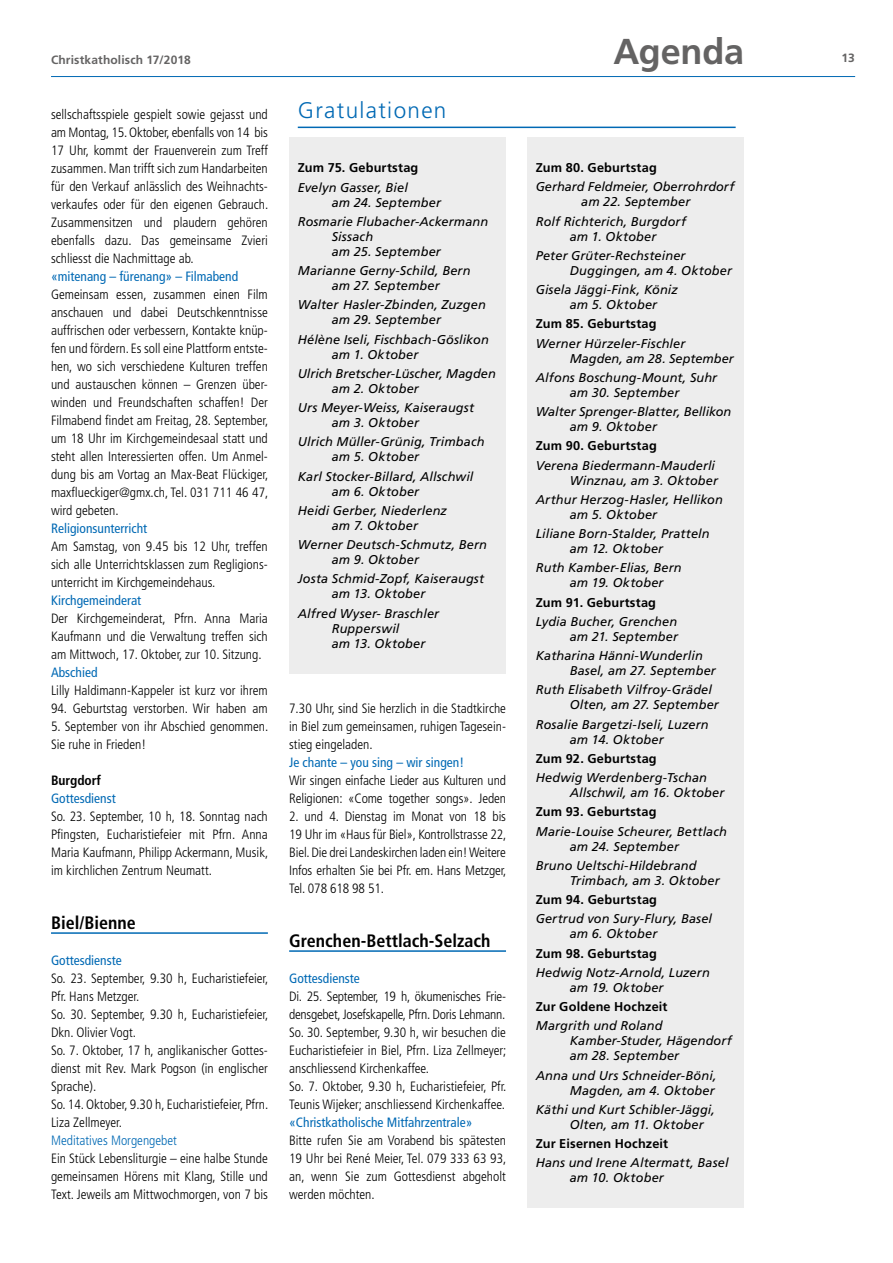
<style>
.page{position:relative;width:893px;height:1263px;background:#fff}
.page>*{position:absolute;margin:0;border:0;box-sizing:border-box;transform-origin:0 0}
.t1{font:700 36px "Frutiger LT Std";letter-spacing:-.005em;color:#646363}
.t2{font:300 22.5px "Frutiger LT Std";letter-spacing:.06em;color:#0069b4}
.t3{font:700 condensed 18px "Frutiger LT Std";color:#000}
.t4{font:300 condensed 13.5px/18px "Frutiger LT Std";color:#000;text-align:justify}
.t5{font:condensed 13.5px "Frutiger LT Std";color:#0069b4}
.t6{font:300 condensed 13.5px "Frutiger LT Std";color:#0069b4}
.t7{font:700 condensed 13.5px "Frutiger LT Std";color:#000}
.t8{font:italic 12.75px/15px "Frutiger LT Std";letter-spacing:.01em;color:#000}
.t9{font:700 12.75px "Frutiger LT Std";letter-spacing:.015em;color:#000}
.t10{font:700 12px "Frutiger LT Std";letter-spacing:.015em;color:#646363}
</style>
<div class="page">
<hr style="left:51px;top:76px;width:804px;height:1px;background:#0069b4">
<hr style="left:298px;top:127px;width:438px;height:1px;background:#0069b4">
<div style="left:527px;top:137px;width:217px;height:1071px;background:#ededed"></div>
<hr style="left:51px;top:932px;width:217px;height:2px;background:#0069b4">
<hr style="left:289px;top:950px;width:217px;height:2px;background:#0069b4">
<div style="left:289px;top:137px;width:217px;height:536px;background:#ededed"></div>
<p class="t10" style="left:51px;top:53px;width:141px">Christkatholisch 17/2018</p>
<p class="t4" style="left:51px;top:106px;width:219px">sellschaftsspiele gespielt sowie gejasst und am Montag, 15. Oktober, ebenfalls von 14 bis 17 Uhr, kommt der Frauenverein zum Treff zusammen. Man trifft sich zum Handarbeiten für den Verkauf anlässlich des Weihnachts&shy;verkaufes oder für den eigenen Gebrauch.<br>Zusammensitzen und plaudern gehören ebenfalls dazu. Das gemeinsame Zvieri schliesst die Nachmittage ab.</p>
<p class="t5" style="left:51px;top:269px;width:189px">«mitenang – fürenang» – Filmabend</p>
<p class="t4" style="left:51px;top:286px;width:219px">Gemeinsam essen, zusammen einen Film anschauen und dabei Deutschkenntnisse auffrischen oder verbessern, Kontakte knüp&shy;fen und fördern. Es soll eine Plattform entste&shy;hen, wo sich verschiedene Kulturen treffen und austauschen können – Grenzen über&shy;winden und Freundschaften schaffen! Der Filmabend findet am Freitag, 28. September, um 18 Uhr im Kirchgemeindesaal statt und steht allen Interessierten offen. Um Anmel&shy;dung bis am Vortag an Max-Beat Flückiger, maxflueckiger@gmx.ch, Tel. 031 711 46 47, wird gebeten.</p>
<p class="t5" style="left:51px;top:521px;width:98px">Religionsunterricht</p>
<p class="t4" style="left:51px;top:538px;width:218px">Am Samstag, von 9.45 bis 12 Uhr, treffen sich alle Unterrichtsklassen zum Regligions&shy;unterricht im Kirchgemeindehaus.</p>
<p class="t5" style="left:51px;top:593px;width:92px">Kirchgemeinderat</p>
<p class="t4" style="left:51px;top:610px;width:218px">Der Kirchgemeinderat, Pfrn. Anna Maria Kaufmann und die Verwaltung treffen sich am Mittwoch, 17. Oktober, zur 10. Sitzung.</p>
<p class="t5" style="left:51px;top:665px;width:48px">Abschied</p>
<p class="t4" style="left:51px;top:682px;width:218px">Lilly Haldimann-Kappeler ist kurz vor ihrem</p>
<p class="t4" style="left:51px;top:700px;width:218px">94. Geburtstag verstorben. Wir haben am</p>
<p class="t4" style="left:51px;top:718px;width:219px">5. September von ihr Abschied genommen.<br>Sie ruhe in Frieden!</p>
<p class="t7" style="left:51px;top:772px;width:52px">Burgdorf</p>
<p class="t5" style="left:51px;top:790px;width:66px">Gottesdienst</p>
<p class="t4" style="left:51px;top:808px;width:219px">So. 23. September, 10 h, 18. Sonntag nach Pfingsten, Eucharistiefeier mit Pfrn. Anna Maria Kaufmann, Philipp Ackermann, Musik, im kirchlichen Zentrum Neumatt.</p>
<h3 class="t3" style="left:51px;top:912px;width:86px">Biel/Bienne</h3>
<p class="t5" style="left:51px;top:953px;width:72px">Gottesdienste</p>
<p class="t4" style="left:51px;top:970px;width:219px;text-align:left">So. 23. September, 9.30 h, Eucharistiefeier,<br>Pfr. Hans Metzger.<br>So. 30. September, 9.30 h, Eucharistiefeier,<br>Dkn. Olivier Vogt.<br>So. 7. Oktober, 17 h, anglikanischer Gottes&shy;dienst mit Rev. Mark Pogson (in englischer<br>Sprache).<br>So. 14. Oktober, 9.30 h, Eucharistiefeier, Pfrn.<br>Liza Zellmeyer.</p>
<p class="t6" style="left:51px;top:1133px;width:128px">Meditatives Morgengebet</p>
<p class="t4" style="left:51px;top:1150px;width:218px">Ein Stück Lebensliturgie – eine halbe Stunde gemeinsamen Hörens mit Klang, Stille und Text. Jeweils am Mittwochmorgen, von 7 bis</p>
<h2 class="t2" style="left:298px;top:98px;width:150px">Gratulationen</h2>
<p class="t9" style="left:298px;top:160px;width:122px">Zum 75. Geburtstag</p>
<p class="t8" style="left:332px;top:180px;width:111px;text-indent:-34px">Evelyn Gasser, Biel<br>am 24. September</p>
<p class="t8" style="left:332px;top:214px;width:158px;text-indent:-34px">Rosmarie Flubacher-Ackermann<br>Sissach<br>am 25. September</p>
<p class="t8" style="left:298px;top:263px;width:174px;text-align:center">Marianne Gerny-Schild, Bern am 27. September</p>
<p class="t8" style="left:332px;top:297px;width:155px;text-indent:-34px">Walter Hasler-Zbinden, Zuzgen am 29. September</p>
<p class="t8" style="left:332px;top:332px;width:158px;text-indent:-34px">Hélène Iseli, Fischbach-Göslikon am 1. Oktober</p>
<p class="t8" style="left:332px;top:366px;width:165px;text-indent:-34px">Ulrich Bretscher-Lüscher, Magden am 2. Oktober</p>
<p class="t8" style="left:332px;top:400px;width:144px;text-indent:-34px">Urs Meyer-Weiss, Kaiseraugst am 3. Oktober</p>
<p class="t8" style="left:332px;top:434px;width:154px;text-indent:-34px">Ulrich Müller-Grünig, Trimbach am 5. Oktober</p>
<p class="t8" style="left:332px;top:469px;width:143px;text-indent:-34px">Karl Stocker-Billard, Allschwil am 6. Oktober</p>
<p class="t8" style="left:298px;top:503px;width:151px;text-align:center">Heidi Gerber, Niederlenz am 7. Oktober</p>
<p class="t8" style="left:332px;top:537px;width:157px;text-indent:-34px">Werner Deutsch-Schmutz, Bern am 9. Oktober</p>
<p class="t8" style="left:332px;top:571px;width:154px;text-indent:-34px">Josta Schmid-Zopf, Kaiseraugst am 13. Oktober</p>
<p class="t8" style="left:332px;top:606px;width:109px;text-indent:-34px">Alfred Wyser- Braschler<br>Rupperswil<br>am 13. Oktober</p>
<p class="t4" style="left:289px;top:700px;width:218px">7.30 Uhr, sind Sie herzlich in die Stadtkirche in Biel zum gemeinsamen, ruhigen Tagesein&shy;stieg eingeladen.</p>
<p class="t5" style="left:289px;top:755px;width:176px">Je chante – you sing – wir singen!</p>
<p class="t4" style="left:289px;top:772px;width:218px">Wir singen einfache Lieder aus Kulturen und<br>Religionen: «Come together songs». Jeden</p>
<p class="t4" style="left:289px;top:808px;width:219px">2. und 4. Dienstag im Monat von 18 bis 19 Uhr im «Haus für Biel», Kontrollstrasse 22, Biel. Die drei Landeskirchen laden ein! Weitere Infos erhalten Sie bei Pfr. em. Hans Metzger, Tel. 078 618 98 51.</p>
<h3 class="t3" style="left:289px;top:930px;width:203px">Grenchen-Bettlach-Selzach</h3>
<p class="t5" style="left:289px;top:971px;width:72px">Gottesdienste</p>
<p class="t4" style="left:289px;top:988px;width:219px;text-align:left">Di. 25. September, 19 h, ökumenisches Frie&shy;densgebet, Josefskapelle, Pfrn. Doris Lehmann.<br>So. 30. September, 9.30 h, wir besuchen die Eucharistiefeier in Biel, Pfrn. Liza Zellmeyer; anschliessend Kirchenkaffee.<br>So. 7. Oktober, 9.30 h, Eucharistiefeier, Pfr.<br>Teunis Wijeker; anschliessend Kirchenkaffee.</p>
<p class="t5" style="left:289px;top:1115px;width:185px">«Christkatholische Mitfahrzentrale»</p>
<p class="t4" style="left:289px;top:1132px;width:219px">Bitte rufen Sie am Vorabend bis spätesten 19 Uhr bei René Meier, Tel. 079 333 63 93, an, wenn Sie zum Gottesdienst abgeholt werden möchten.</p>
<h1 class="t1" style="left:613px;top:30px;width:132px">Agenda</h1>
<p class="t9" style="left:536px;top:160px;width:123px">Zum 80. Geburtstag</p>
<p class="t8" style="left:536px;top:179px;width:200px;text-align:center">Gerhard Feldmeier, Oberrohrdorf am 22. September</p>
<p class="t8" style="left:536px;top:214px;width:152px;text-align:center">Rolf Richterich, Burgdorf am 1. Oktober</p>
<p class="t8" style="left:570px;top:248px;width:164px;text-indent:-34px">Peter Grüter-Rechsteiner<br>Duggingen, am 4. Oktober</p>
<p class="t8" style="left:570px;top:282px;width:109px;text-indent:-34px">Gisela Jäggi-Fink, Köniz am 5. Oktober</p>
<p class="t9" style="left:536px;top:316px;width:122px">Zum 85. Geburtstag</p>
<p class="t8" style="left:570px;top:336px;width:165px;text-indent:-34px">Werner Hürzeler-Fischler<br>Magden, am 28. September</p>
<p class="t8" style="left:536px;top:370px;width:183px;text-align:center">Alfons Boschung-Mount, Suhr am 30. September</p>
<p class="t8" style="left:570px;top:404px;width:163px;text-indent:-34px">Walter Sprenger-Blatter, Bellikon am 9. Oktober</p>
<p class="t9" style="left:536px;top:438px;width:123px">Zum 90. Geburtstag</p>
<p class="t8" style="left:536px;top:458px;width:184px;text-align:right">Verena Biedermann-Mauderli<br>Winznau, am 3. Oktober</p>
<p class="t8" style="left:570px;top:492px;width:155px;text-indent:-34px">Arthur Herzog-Hasler, Hellikon am 5. Oktober</p>
<p class="t8" style="left:570px;top:526px;width:141px;text-indent:-34px">Liliane Born-Stalder, Pratteln am 12. Oktober</p>
<p class="t8" style="left:570px;top:560px;width:113px;text-indent:-34px">Ruth Kamber-Elias, Bern am 19. Oktober</p>
<p class="t9" style="left:536px;top:595px;width:122px">Zum 91. Geburtstag</p>
<p class="t8" style="left:536px;top:614px;width:144px;text-align:right">Lydia Bucher, Grenchen am 21. September</p>
<p class="t8" style="left:570px;top:648px;width:148px;text-indent:-34px">Katharina Hänni-Wunderlin<br>Basel, am 27. September</p>
<p class="t8" style="left:570px;top:682px;width:151px;text-indent:-34px">Ruth Elisabeth Vilfroy-Grädel<br>Olten, am 27. September</p>
<p class="t8" style="left:570px;top:717px;width:140px;text-indent:-34px">Rosalie Bargetzi-Iseli, Luzern am 14. Oktober</p>
<p class="t9" style="left:536px;top:751px;width:122px">Zum 92. Geburtstag</p>
<p class="t8" style="left:570px;top:770px;width:156px;text-indent:-34px">Hedwig Werdenberg-Tschan<br>Allschwil, am 16. Oktober</p>
<p class="t9" style="left:536px;top:804px;width:122px">Zum 93. Geburtstag</p>
<p class="t8" style="left:570px;top:824px;width:159px;text-indent:-34px">Marie-Louise Scheurer, Bettlach am 24. September</p>
<p class="t8" style="left:570px;top:858px;width:151px;text-indent:-34px">Bruno Ueltschi-Hildebrand<br>Trimbach, am 3. Oktober</p>
<p class="t9" style="left:536px;top:892px;width:123px">Zum 94. Geburtstag</p>
<p class="t8" style="left:570px;top:911px;width:144px;text-indent:-34px">Gertrud von Sury-Flury, Basel am 6. Oktober</p>
<p class="t9" style="left:536px;top:946px;width:123px">Zum 98. Geburtstag</p>
<p class="t8" style="left:570px;top:965px;width:141px;text-indent:-34px">Hedwig Notz-Arnold, Luzern am 19. Oktober</p>
<p class="t9" style="left:536px;top:999px;width:133px">Zur Goldene Hochzeit</p>
<p class="t8" style="left:570px;top:1018px;width:164px;text-indent:-34px">Margrith und Roland<br>Kamber-Studer, Hägendorf am 28. September</p>
<p class="t8" style="left:536px;top:1068px;width:182px;text-align:right">Anna und Urs Schneider-Böni,<br>Magden, am 4. Oktober</p>
<p class="t8" style="left:570px;top:1102px;width:147px;text-indent:-34px">Käthi und Kurt Schibler-Jäggi,<br>Olten, am 11. Oktober</p>
<p class="t9" style="left:536px;top:1136px;width:134px">Zur Eisernen Hochzeit</p>
<p class="t8" style="left:570px;top:1155px;width:160px;text-indent:-34px">Hans und Irene Altermatt, Basel am 10. Oktober</p>
<p class="t10" style="left:842px;top:51px;width:15px">13</p>
</div>
